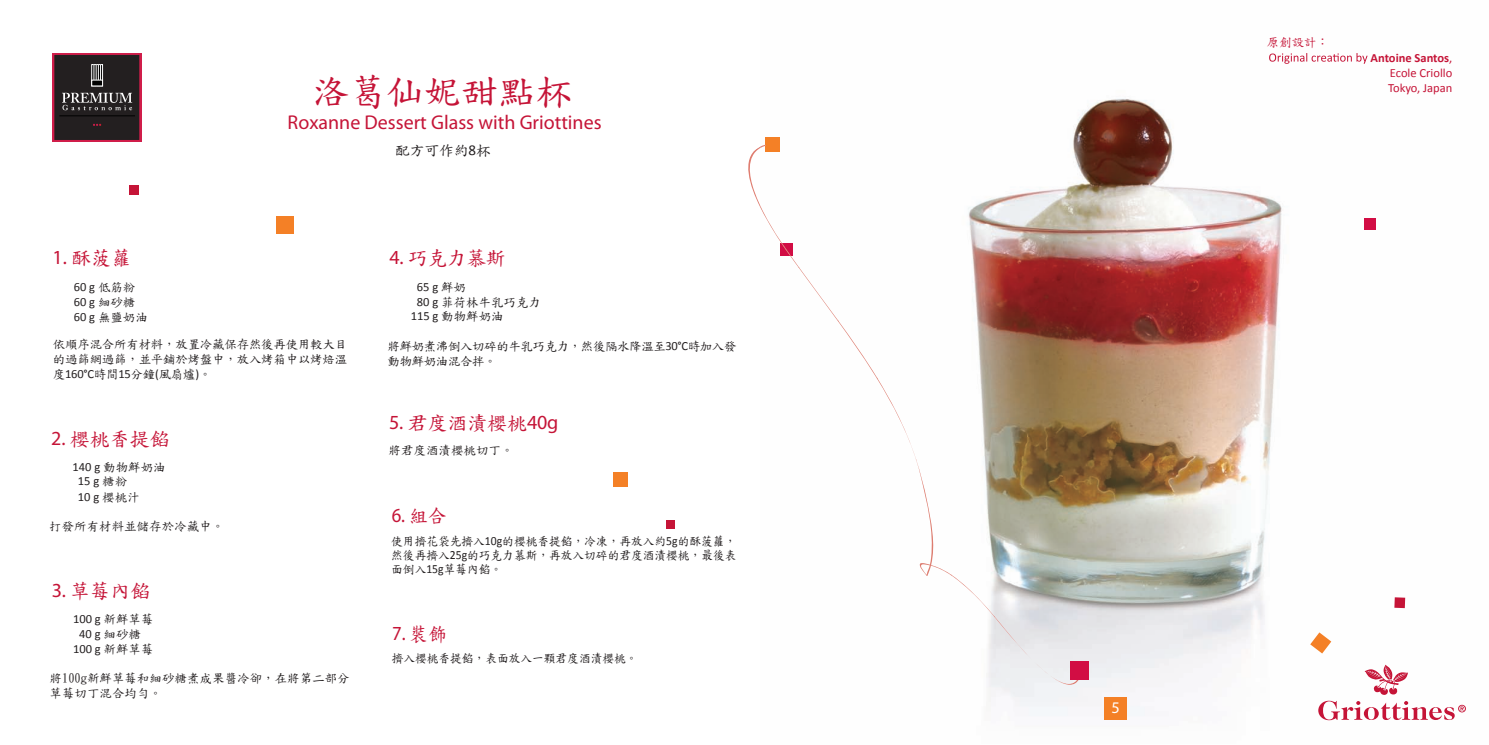
<style>
.page{position:relative;width:1489px;height:745px;background:#fff}
.page>*{position:absolute;margin:0;border:0;box-sizing:border-box;transform-origin:0 0}
.t1{font:37.5px "DF Kai Shu SB Estd BF";letter-spacing:-.005em;color:#c51437}
.t2{font:20px "DF Kai Shu SB Estd BF";letter-spacing:-.005em;color:#c51437}
.t3{font:20px "Myriad Pro";color:#c51437}
.t4{font:20px "Myriad Pro";color:#c51437;scale:.94 1}
.t5{font:16.25px "Myriad Pro";color:#fff}
.t6{font:15px "DF Kai Shu SB Estd BF";color:#231f20}
.t7{font:12.5px/15px "DF Kai Shu SB Estd BF";color:#231f20}
.t8{font:12.5px/14px "DF Kai Shu SB Estd BF";color:#231f20;text-align:justify;scale:.94 1}
.t9{font:12.5px/15px "Calibri";color:#231f20}
.t10{font:12.5px/15px "DF Kai Shu SB Estd BF";letter-spacing:-.035em;color:#231f20}
.t11{font:12.5px/15px "Calibri";color:#c51437;text-align:justify}
.t12{font:12.5px "DF Kai Shu SB Estd BF";color:#c51437}
.s1{font-family:"Calibri"}
.s2{font-family:"Myriad Pro"}
.s3{font-family:"DF Kai Shu SB Estd BF"}
.s4{font-weight:700}
</style>
<div class="page">
<img style="left:968px;top:55px;width:498px;height:666px">
<div style="left:130px;top:185px;width:9px;height:10px;background:#c51437"></div>
<div style="left:277px;top:216px;width:17px;height:17px;background:#f48026"></div>
<div style="left:666px;top:520px;width:9px;height:8px;background:#c51437"></div>
<div style="left:613px;top:472px;width:14px;height:14px;background:#f48026"></div>
<div style="left:765px;top:137px;width:15px;height:15px;background:#f48026"></div>
<div style="left:1364px;top:218px;width:11px;height:11px;background:#d20d44"></div>
<div style="left:994px;top:615px;width:39px;height:45px;background:#e4e4e7"></div>
<img style="left:926px;top:574px;width:68px;height:43px">
<img style="left:916px;top:459px;width:36px;height:116px">
<img style="left:877px;top:377px;width:39px;height:82px">
<img style="left:838px;top:320px;width:39px;height:59px">
<img style="left:799px;top:267px;width:39px;height:54px">
<img style="left:760px;top:207px;width:39px;height:61px">
<svg style="left:781px;top:242px;width:9px;height:13px"></svg>
<svg style="left:748px;top:145px;width:18px;height:62px"></svg>
<img style="left:1033px;top:660px;width:46px;height:24px">
<svg style="left:1394px;top:597px;width:10px;height:10px"></svg>
<svg style="left:1310px;top:632px;width:21px;height:21px"></svg>
<div style="left:1070px;top:661px;width:18px;height:18px;background:#d20d44"></div>
<svg style="left:52px;top:53px;width:89px;height:89px;background:#3d2a2f"></svg>
<div style="left:1104px;top:697px;width:22px;height:22px;background:#f48026"></div>
<svg style="left:1268px;top:53px;width:99px;height:11px"></svg>
<svg style="left:1364px;top:664px;width:43px;height:30px"></svg>
<svg style="left:1318px;top:700px;width:147px;height:19px"></svg>
<p class="t1" style="left:312px;top:73px;width:263px">洛葛仙妮甜點杯</p>
<p class="t6" style="left:395px;top:143px;width:98px">配方可作約<span class="s1">8</span>杯</p>
<p class="t3" style="left:287px;top:109px;width:315px">Roxanne Dessert Glass with Griottines</p>
<p class="t2" style="left:52px;top:248px;width:80px"><span class="s2">1.</span> 酥菠蘿</p>
<p class="t7" style="left:74px;top:279px;width:76px"><span class="s1">60 g</span> 低筋粉<br><span class="s1">60 g</span> 細砂糖<br><span class="s1">60 g</span> 無鹽奶油</p>
<p class="t7" style="left:53px;top:337px;width:296px;text-align:justify">依順序混合所有材料，放置冷藏保存然後再使用較大目的過篩網過篩，並平鋪於烤盤中，放入烤箱中以烤焙溫度<span class="s1">160°C</span>時間<span class="s1">15</span>分鐘<span class="s1">(</span>風扇爐<span class="s1">)</span>。</p>
<p class="t2" style="left:51px;top:428px;width:120px"><span class="s2">2.</span> 櫻桃香提餡</p>
<p class="t9" style="left:78px;top:459px;width:89px;line-height:14.4px;text-indent:-5px">140 g <span class="s3">動物鮮奶油<br></span>15 g <span class="s3">糖粉</span></p>
<p class="t9" style="left:78px;top:488px;width:63px">10 g <span class="s3">櫻桃汁</span></p>
<p class="t7" style="left:49px;top:518px;width:176px">打發所有材料並儲存於冷藏中。</p>
<p class="t2" style="left:52px;top:580px;width:100px"><span class="s2">3.</span> 草莓內餡</p>
<p class="t9" style="left:73px;top:610px;width:82px;text-align:center">100 g <span class="s3">新鮮草莓<br></span>40 g <span class="s3">細砂糖<br></span>100 g <span class="s3">新鮮草莓</span></p>
<p class="t7" style="left:50px;top:670px;width:302px">將100g新鮮草莓和細砂糖煮成果醬冷卻，在將第二部分草莓切丁混合均勻。</p>
<p class="t2" style="left:389px;top:248px;width:118px"><span class="s2">4.</span> 巧克力慕斯</p>
<p class="t9" style="left:417px;top:279px;width:51px">65 g <span class="s3">鮮奶</span></p>
<p class="t7" style="left:417px;top:294px;width:126px"><span class="s1">80 g</span> 菲荷林牛乳巧克力</p>
<p class="t7" style="left:410px;top:309px;width:95px"><span class="s1">115 g</span> 動物鮮奶油</p>
<p class="t10" style="left:387px;top:338px;width:350px">將鮮奶煮沸倒入切碎的牛乳巧克力，然後隔水降溫至<span class="s1">30°C</span>時加入發動物鮮奶油混合拌。</p>
<p class="t2" style="left:389px;top:412px;width:171px"><span class="s2">5.</span> 君度酒漬櫻桃<span class="s2">40g</span></p>
<p class="t7" style="left:388px;top:443px;width:126px">將君度酒漬櫻桃切丁。</p>
<p class="t4" style="left:391px;top:503px;width:60px">6. <span class="s3">組合</span></p>
<p class="t8" style="left:391px;top:533px;width:369px">使用擠花袋先擠入<span class="s1">10g</span>的櫻桃香提餡，冷凍，再放入約<span class="s1">5g</span>的酥菠蘿，然後再擠入<span class="s1">25g</span>的巧克力慕斯，再放入切碎的君度酒漬櫻桃，最後表面倒入<span class="s1">15g</span>草莓內餡。</p>
<p class="t4" style="left:392px;top:620px;width:60px">7. <span class="s3">裝飾</span></p>
<p class="t8" style="left:391px;top:650px;width:263px">擠入櫻桃香提餡，表面放入一顆君度酒漬櫻桃。</p>
<p class="t12" style="left:1266px;top:36px;width:63px">原創設計：</p>
<p class="t11" style="left:1387px;top:49px;width:66px;text-indent:-18px"><span class="s4">Antoine Santos</span>, Ecole Criollo Tokyo, Japan</p>
<p class="t5" style="left:1111px;top:697px;width:10px">5</p>
</div>
